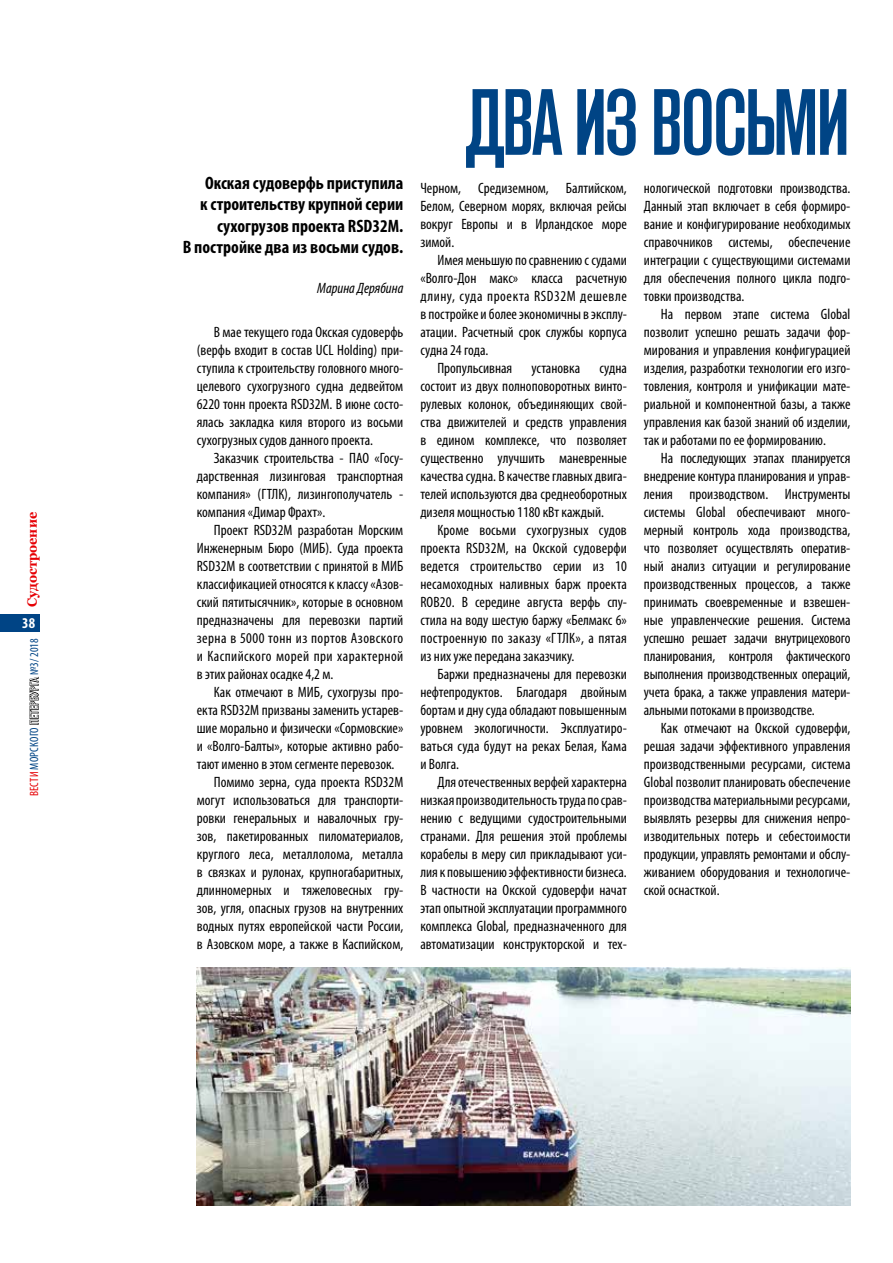
<style>
.page{position:relative;width:893px;height:1263px;background:#fff}
.page>*{position:absolute;margin:0;border:0;box-sizing:border-box;transform-origin:0 0}
.t1{font:500 condensed 93px "Akzidenz Grotesk Pro";letter-spacing:-.03em;color:#004485}
.t2{font:700 condensed 18px/21.6px "Myriad Pro";color:#000;text-align:right}
.t3{font:condensed 15px/18px "Myriad Pro";color:#000;text-align:justify}
.t4{font:condensed 15px "Myriad Pro";letter-spacing:.04em;color:#000}
.t5{font:italic condensed 15px "Myriad Pro";color:#000}
.t6{font:700 condensed 15px "Myriad Pro";color:#fff}
.t7{font:700 13.5px "Georgia";color:#e60005;scale:.95 1}
.t8{font:condensed 12px "Myriad Pro";letter-spacing:.02em;color:#004485}
.s1{color:#e60005}
.s2{color:#fff}
</style>
<div class="page">
<img style="left:197px;top:967px;width:653px;height:238px">
<div style="left:0;top:614px;width:40px;height:17px;background:#004485"></div>
<svg style="left:29px;top:676px;width:10px;height:49px"></svg>
<p class="t7" style="left:23px;top:607px;width:102px;rotate:-90deg">Судостроение</p>
<p class="t6" style="left:22px;top:614px;width:14px">38</p>
<p class="t8" style="left:27px;top:796px;width:160px;rotate:-90deg"><span class="s1">ВЕСТИ</span> МОРСКОГО <span class="s2">ПЕТЕРБУРГА</span> №3/ 2018</p>
<p class="t2" style="left:183px;top:171px;width:222px">Окская судоверфь приступила<br>к строительству крупной серии сухогрузов проекта RSD32M.<br>В постройке два из восьми судов.</p>
<p class="t5" style="left:317px;top:279px;width:88px">Марина Дерябина</p>
<p class="t3" style="left:197px;top:323px;width:208px;text-indent:17px">В мае текущего года Окская судоверфь (верфь входит в состав UCL Holding) при&shy;ступила к строительству головного много&shy;целевого сухогрузного судна дедвейтом 6220 тонн проекта RSD32M. В июне состо&shy;ялась закладка киля второго из восьми сухогрузных судов данного проекта.</p>
<p class="t3" style="left:197px;top:449px;width:208px;text-indent:17px">Заказчик строительства - ПАО «Госу&shy;дарственная лизинговая транспортная компания» (ГТЛК), лизингополучатель - компания «Димар Фрахт».</p>
<p class="t3" style="left:197px;top:521px;width:208px;text-indent:17px">Проект RSD32M разработан Морским Инженерным Бюро (МИБ). Суда проекта RSD32M в соответствии с принятой в МИБ классификацией относятся к классу «Азов&shy;ский пятитысячник», которые в основном предназначены для перевозки партий зерна в 5000 тонн из портов Азовского и Каспийского морей при характерной в этих районах осадке 4,2 м.</p>
<p class="t3" style="left:214px;top:683px;width:191px">Как отмечают в МИБ, сухогрузы про-</p>
<p class="t3" style="left:197px;top:701px;width:208px">екта RSD32M призваны заменить устарев-</p>
<p class="t3" style="left:197px;top:719px;width:208px">шие морально и физически «Сормовские»</p>
<p class="t3" style="left:197px;top:737px;width:208px">и «Волго-Балты», которые активно рабо-</p>
<p class="t3" style="left:197px;top:755px;width:199px">тают именно в этом сегменте перевозок.</p>
<p class="t3" style="left:214px;top:773px;width:191px">Помимо зерна, суда проекта RSD32M</p>
<p class="t3" style="left:197px;top:791px;width:208px">могут использоваться для транспорти-</p>
<p class="t3" style="left:197px;top:809px;width:208px">ровки генеральных и навалочных гру-</p>
<p class="t3" style="left:197px;top:827px;width:208px">зов, пакетированных пиломатериалов,</p>
<p class="t3" style="left:197px;top:845px;width:208px">круглого леса, металлолома, металла</p>
<p class="t3" style="left:197px;top:863px;width:208px">в связках и рулонах, крупногабаритных,</p>
<p class="t3" style="left:197px;top:881px;width:208px">длинномерных и тяжеловесных гру-</p>
<p class="t3" style="left:197px;top:899px;width:208px">зов, угля, опасных грузов на внутренних</p>
<p class="t3" style="left:197px;top:917px;width:208px">водных путях европейской части России,</p>
<p class="t3" style="left:197px;top:935px;width:208px">в Азовском море, а также в Каспийском,</p>
<h1 class="t1" style="left:466px;top:62px;width:385px">ДВА ИЗ ВОСЬМИ</h1>
<p class="t3" style="left:420px;top:179px;width:208px">Черном, Средиземном, Балтийском, Белом, Северном морях, включая рейсы вокруг Европы и в Ирландское море зимой.</p>
<p class="t3" style="left:437px;top:251px;width:191px">Имея меньшую по сравнению с судами</p>
<p class="t3" style="left:420px;top:269px;width:208px">«Волго-Дон макс» класса расчетную</p>
<p class="t4" style="left:420px;top:287px;width:208px">длину, суда проекта RSD32M дешевле</p>
<p class="t3" style="left:420px;top:305px;width:208px">в постройке и более экономичны в эксплу-</p>
<p class="t3" style="left:420px;top:323px;width:208px">атации. Расчетный срок службы корпуса</p>
<p class="t3" style="left:420px;top:341px;width:70px">судна 24 года.</p>
<p class="t3" style="left:437px;top:359px;width:76px">Пропульсивная</p>
<p class="t3" style="left:531px;top:359px;width:50px">установка</p>
<p class="t3" style="left:420px;top:359px;width:208px;text-indent:179px">судна состоит из двух полноповоротных винто&shy;рулевых колонок, объединяющих свой&shy;ства движителей и средств управления в едином комплексе, что позволяет существенно улучшить маневренные качества судна. В качестве главных двига&shy;телей используются два среднеоборотных дизеля мощностью 1180 кВт каждый.</p>
<p class="t3" style="left:420px;top:521px;width:208px;text-indent:17px">Кроме восьми сухогрузных судов проекта RSD32M, на Окской судоверфи ведется строительство серии из 10 несамоходных наливных барж проекта ROB20. В середине августа верфь спу&shy;стила на воду шестую баржу «Белмакс 6» построенную по заказу «ГТЛК», а пятая из них уже передана заказчику.</p>
<p class="t3" style="left:420px;top:665px;width:208px;text-indent:17px">Баржи предназначены для перевозки нефтепродуктов. Благодаря двойным бортам и дну суда обладают повышенным уровнем экологичности. Эксплуатиро&shy;ваться суда будут на реках Белая, Кама и Волга.</p>
<p class="t3" style="left:420px;top:773px;width:208px;text-indent:17px">Для отечественных верфей характерна низкая производительность труда по срав&shy;нению с ведущими судостроительными странами. Для решения этой проблемы корабелы в меру сил прикладывают уси&shy;лия к повышению эффективности бизнеса.<br>В частности на Окской судоверфи начат этап опытной эксплуатации программного комплекса Global, предназначенного для автоматизации конструкторской и тех-</p>
<p class="t3" style="left:644px;top:179px;width:208px">нологической подготовки производства.<br>Данный этап включает в себя формиро&shy;вание и конфигурирование необходимых справочников системы, обеспечение интеграции с существующими системами для обеспечения полного цикла подго&shy;товки производства.</p>
<p class="t3" style="left:644px;top:305px;width:208px;text-indent:17px">На первом этапе система Global позволит успешно решать задачи фор&shy;мирования и управления конфигурацией изделия, разработки технологии его изго&shy;товления, контроля и унификации мате&shy;риальной и компонентной базы, а также управления как базой знаний об изделии, так и работами по ее формированию.</p>
<p class="t3" style="left:644px;top:449px;width:208px;text-indent:17px">На последующих этапах планируется внедрение контура планирования и управ&shy;ления производством. Инструменты системы Global обеспечивают много&shy;мерный контроль хода производства, что позволяет осуществлять оператив&shy;ный анализ ситуации и регулирование производственных процессов, а также принимать своевременные и взвешен&shy;ные управленческие решения. Система успешно решает задачи внутрицехового планирования, контроля фактического выполнения производственных операций, учета брака, а также управления матери&shy;альными потоками в производстве.</p>
<p class="t3" style="left:644px;top:719px;width:208px;text-indent:17px">Как отмечают на Окской судоверфи, решая задачи эффективного управления производственными ресурсами, система Global позволит планировать обеспечение производства материальными ресурсами, выявлять резервы для снижения непро&shy;изводительных потерь и себестоимости продукции, управлять ремонтами и обслу&shy;живанием оборудования и технологиче&shy;ской оснасткой.</p>
</div>
